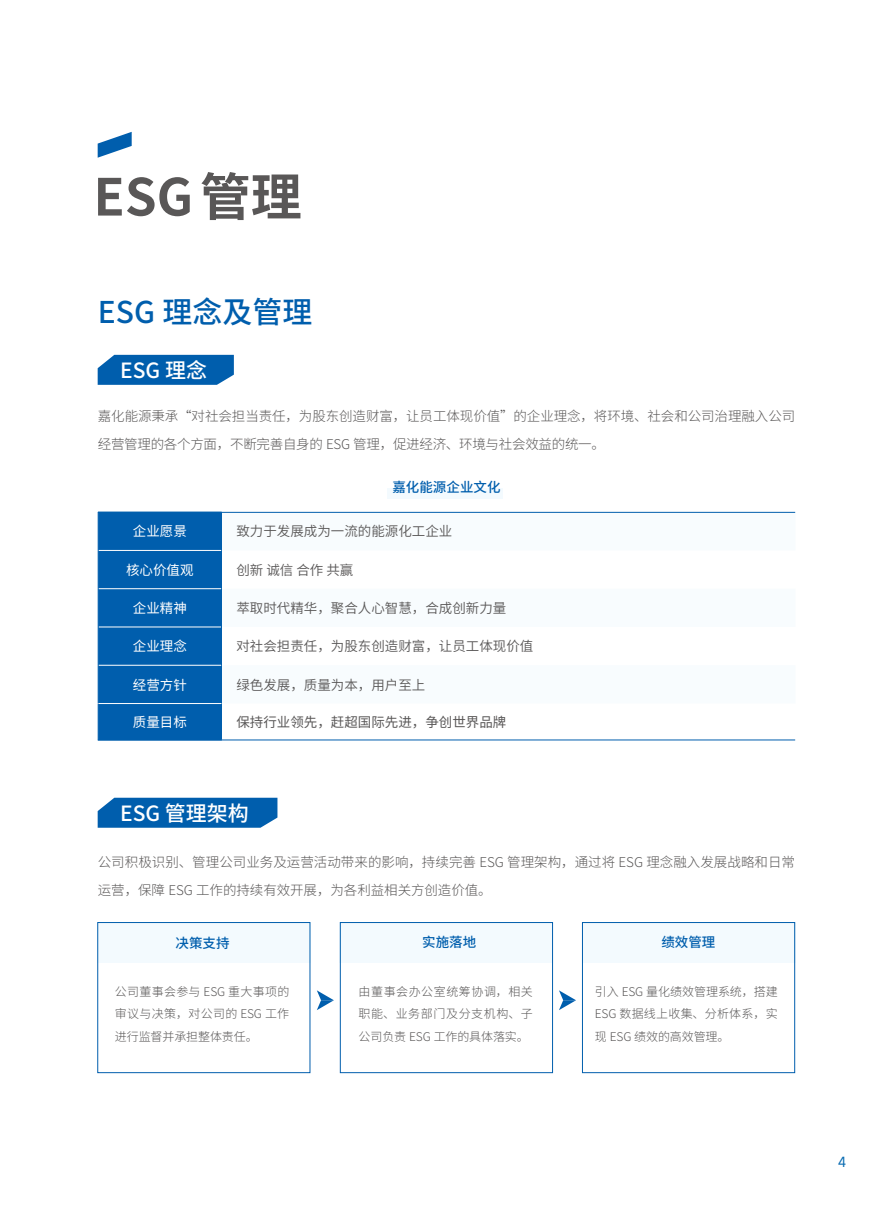
<style>
.page{position:relative;width:893px;height:1212px;background:#fff}
.page>*{position:absolute;margin:0;border:0;box-sizing:border-box;transform-origin:0 0}
.t1{font:700 51px "Source Han Sans CN";color:#595757}
.t2{font:500 30px "Source Han Sans CN";color:#005ead}
.t3{font:500 21px "Source Han Sans CN";color:#fff}
.t4{font:300 13.5px/28.5px "Source Han Sans CN";letter-spacing:-.005em;color:#595757}
.t5{font:13.5px "Source Han Sans CN";color:#595757}
.t6{font:13.5px "Source Han Sans CN";color:#fff}
.t7{font:500 13.5px "Source Han Sans CN";color:#005ead}
.t8{font:13.5px "Source Han Sans CN";color:#595757}
.t9{font:13.5px "Mi Sans";color:#076ab1}
.t10{font:300 12px/22.5px "Source Han Sans CN";letter-spacing:.01em;color:#595757;text-align:justify}
</style>
<div class="page">
<div style="left:388px;top:488px;width:115px;height:11px;background:#f3fafe"></div>
<div style="left:99px;top:513px;width:122px;height:226px;background:#005ead"></div>
<hr style="left:98px;top:550px;width:123px;height:1px;background:#fff">
<hr style="left:98px;top:588px;width:123px;height:1px;background:#fff">
<hr style="left:98px;top:627px;width:123px;height:1px;background:#fff">
<hr style="left:98px;top:665px;width:123px;height:1px;background:#fff">
<hr style="left:98px;top:703px;width:124px;height:1px;background:#fff">
<hr style="left:98px;top:512px;width:1px;height:38px;background:#005ead">
<hr style="left:221px;top:512px;width:1px;height:38px;background:#005ead">
<hr style="left:98px;top:550px;width:1px;height:39px;background:#005ead">
<hr style="left:221px;top:550px;width:1px;height:39px;background:#005ead">
<hr style="left:98px;top:589px;width:1px;height:38px;background:#005ead">
<hr style="left:221px;top:589px;width:1px;height:38px;background:#005ead">
<hr style="left:98px;top:627px;width:1px;height:38px;background:#005ead">
<hr style="left:221px;top:627px;width:1px;height:38px;background:#005ead">
<hr style="left:98px;top:665px;width:1px;height:38px;background:#005ead">
<hr style="left:221px;top:665px;width:1px;height:38px;background:#005ead">
<hr style="left:98px;top:704px;width:1px;height:35px;background:#005ead">
<hr style="left:221px;top:704px;width:1px;height:35px;background:#005ead">
<hr style="left:98px;top:512px;width:697px;height:1px;background:#005ead">
<hr style="left:98px;top:739px;width:697px;height:1px;background:#005ead">
<svg style="left:98px;top:355px;width:136px;height:30px;background:#0d66b1"></svg>
<svg style="left:98px;top:132px;width:34px;height:26px"></svg>
<div style="left:98px;top:798px;width:179px;height:30px;background:#005ead"></div>
<svg style="left:97px;top:922px;width:214px;height:151px"></svg>
<svg style="left:340px;top:922px;width:213px;height:151px"></svg>
<svg style="left:582px;top:922px;width:213px;height:151px"></svg>
<svg style="left:317px;top:990px;width:17px;height:20px"></svg>
<svg style="left:559px;top:990px;width:17px;height:20px"></svg>
<h1 class="t1" style="left:93px;top:168px;width:210px">ESG 管理</h1>
<h2 class="t2" style="left:98px;top:295px;width:216px">ESG 理念及管理</h2>
<h3 class="t3" style="left:120px;top:358px;width:89px">ESG 理念</h3>
<p class="t4" style="left:98px;top:402px;width:699px">嘉化能源秉承“对社会担当责任，为股东创造财富，让员工体现价值”的企业理念，将环境、社会和公司治理融入公司经营管理的各个方面，不断完善自身的 ESG 管理，促进经济、环境与社会效益的统一。</p>
<p class="t7" style="left:392px;top:479px;width:109px">嘉化能源企业文化</p>
<p class="t6" style="left:133px;top:524px;width:55px">企业愿景</p>
<p class="t5" style="left:236px;top:524px;width:217px">致力于发展成为一流的能源化工企业</p>
<p class="t6" style="left:126px;top:562px;width:69px">核心价值观</p>
<p class="t5" style="left:236px;top:562px;width:119px">创新 诚信 合作 共赢</p>
<p class="t6" style="left:133px;top:600px;width:55px">企业精神</p>
<p class="t5" style="left:236px;top:600px;width:271px">萃取时代精华，聚合人心智慧，合成创新力量</p>
<p class="t6" style="left:133px;top:639px;width:55px">企业理念</p>
<p class="t5" style="left:236px;top:639px;width:298px">对社会担责任，为股东创造财富，让员工体现价值</p>
<p class="t6" style="left:133px;top:677px;width:55px">经营方针</p>
<p class="t5" style="left:236px;top:677px;width:190px">绿色发展，质量为本，用户至上</p>
<p class="t6" style="left:133px;top:714px;width:55px">质量目标</p>
<p class="t8" style="left:236px;top:714px;width:271px">保持行业领先，赶超国际先进，争创世界品牌</p>
<h3 class="t3" style="left:120px;top:801px;width:130px">ESG 管理架构</h3>
<p class="t4" style="left:98px;top:848px;width:699px">公司积极识别、管理公司业务及运营活动带来的影响，持续完善 ESG 管理架构，通过将 ESG 理念融入发展战略和日常运营，保障 ESG 工作的持续有效开展，为各利益相关方创造价值。</p>
<p class="t7" style="left:176px;top:935px;width:56px">决策支持</p>
<p class="t7" style="left:422px;top:934px;width:55px">实施落地</p>
<p class="t7" style="left:661px;top:934px;width:55px">绩效管理</p>
<p class="t10" style="left:115px;top:980px;width:176px">公司董事会参与 ESG 重大事项的审议与决策，对公司的 ESG 工作进行监督并承担整体责任。</p>
<p class="t10" style="left:359px;top:980px;width:176px">由董事会办公室统筹协调，相关职能、业务部门及分支机构、子公司负责 ESG 工作的具体落实。</p>
<p class="t10" style="left:595px;top:980px;width:184px">引入 ESG 量化绩效管理系统，搭建ESG 数据线上收集、分析体系，实现 ESG 绩效的高效管理。</p>
<p class="t9" style="left:838px;top:1153px;width:9px">4</p>
</div>
